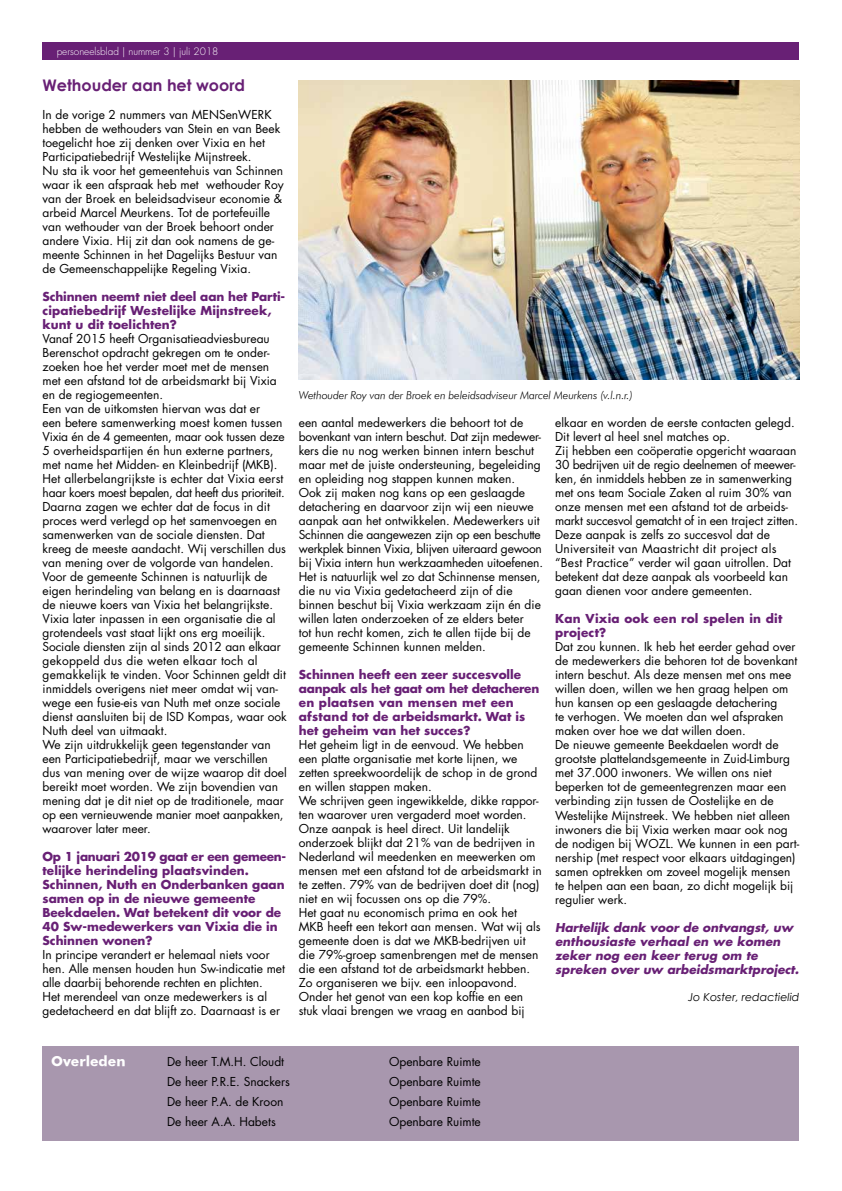
<style>
.page{position:relative;width:842px;height:1191px;background:#fff}
.page>*{position:absolute;margin:0;border:0;box-sizing:border-box;transform-origin:0 0}
.t1{font:700 16px "Century Gothic";color:#682075}
.t2{font:14px "Futura Bold BT";color:#fff}
.t3{font:12px/14px "Futura Std";color:#000}
.t4{font:700 12px/14px "Futura Std";color:#682075}
.t5{font:italic 12px/14px "Futura Koyu";letter-spacing:.005em;color:#682075}
.t6{font:700 12px/14px "Futura Std";letter-spacing:.02em;color:#682075}
.t7{font:11px "Futura Light Italic BT";letter-spacing:-.01em;color:#000}
.t8{font:italic 11px "Century Gothic";color:#000}
.t9{font:300 10px "Futura Std";color:#fff}
</style>
<div class="page">
<div style="left:43px;top:43px;width:756px;height:17px;background:#682075"></div>
<img style="left:299px;top:80px;width:500px;height:300px">
<div style="left:43px;top:1046px;width:756px;height:95px;background:#a897ae"></div>
<p class="t9" style="left:57px;top:45px;width:163px">personeelsblad | nummer 3 | juli 2018</p>
<h1 class="t1" style="left:43px;top:73px;width:204px">Wethouder aan het woord</h1>
<p class="t3" style="left:43px;top:107px;width:243px">In de vorige 2 nummers van MENSenWERK hebben de wethouders van Stein en van Beek toegelicht hoe zij denken over Vixia en het Participatiebedrijf Westelijke Mijnstreek.<br>Nu sta ik voor het gemeentehuis van Schinnen waar ik een afspraak heb met wethouder Roy van der Broek en beleidsadviseur economie &amp; arbeid Marcel Meurkens. Tot de portefeuille van wethouder van der Broek behoort onder andere Vixia. Hij zit dan ook namens de ge&shy;meente Schinnen in het Dagelijks Bestuur van de Gemeenschappelijke Regeling Vixia.</p>
<p class="t4" style="left:43px;top:289px;width:244px">Schinnen neemt niet deel aan het Parti&shy;cipatiebedrijf Westelijke Mijnstreek, kunt u dit toelichten?</p>
<p class="t3" style="left:43px;top:331px;width:246px">Vanaf 2015 heeft Organisatieadviesbureau Berenschot opdracht gekregen om te onder&shy;zoeken hoe het verder moet met de mensen met een afstand tot de arbeidsmarkt bij Vixia en de regiogemeenten.<br>Een van de uitkomsten hiervan was dat er<br>een betere samenwerking moest komen tussen Vixia én de 4 gemeenten, maar ook tussen deze 5 overheidspartijen én hun externe partners, met name het Midden- en Kleinbedrijf (MKB).<br>Het allerbelangrijkste is echter dat Vixia eerst haar koers moest bepalen, dat heeft dus prioriteit.<br>Daarna zagen we echter dat de focus in dit proces werd verlegd op het samenvoegen en samenwerken van de sociale diensten. Dat kreeg de meeste aandacht. Wij verschillen dus van mening over de volgorde van handelen.<br>Voor de gemeente Schinnen is natuurlijk de eigen herindeling van belang en is daarnaast de nieuwe koers van Vixia het belangrijkste.<br>Vixia later inpassen in een organisatie die al grotendeels vast staat lijkt ons erg moeilijk.<br>Sociale diensten zijn al sinds 2012 aan elkaar gekoppeld dus die weten elkaar toch al gemakkelijk te vinden. Voor Schinnen geldt dit inmiddels overigens niet meer omdat wij van&shy;wege een fusie-eis van Nuth met onze sociale dienst aansluiten bij de ISD Kompas, waar ook Nuth deel van uitmaakt.<br>We zijn uitdrukkelijk geen tegenstander van een Participatiebedrijf, maar we verschillen dus van mening over de wijze waarop dit doel bereikt moet worden. We zijn bovendien van mening dat je dit niet op de traditionele, maar op een vernieuwende manier moet aanpakken, waarover later meer.</p>
<p class="t4" style="left:43px;top:849px;width:245px">Op 1 januari 2019 gaat er een gemeen&shy;telijke herindeling plaatsvinden.<br>Schinnen, Nuth en Onderbanken gaan samen op in de nieuwe gemeente<br>Beekdaelen. Wat betekent dit voor de<br>40 Sw-medewerkers van Vixia die in<br>Schinnen wonen?</p>
<p class="t3" style="left:43px;top:948px;width:244px">In principe verandert er helemaal niets voor hen. Alle mensen houden hun Sw-indicatie met alle daarbij behorende rechten en plichten.<br>Het merendeel van onze medewerkers is al gedetacheerd en dat blijft zo. Daarnaast is er</p>
<p class="t7" style="left:299px;top:388px;width:335px">Wethouder Roy van der Broek en beleidsadviseur Marcel Meurkens (v.l.n.r.)</p>
<p class="t3" style="left:299px;top:416px;width:246px">een aantal medewerkers die behoort tot de bovenkant van intern beschut. Dat zijn medewer&shy;kers die nu nog werken binnen intern beschut maar met de juiste ondersteuning, begeleiding en opleiding nog stappen kunnen maken.<br>Ook zij maken nog kans op een geslaagde detachering en daarvoor zijn wij een nieuwe aanpak aan het ontwikkelen. Medewerkers uit Schinnen die aangewezen zijn op een beschutte werkplek binnen Vixia, blijven uiteraard gewoon bij Vixia intern hun werkzaamheden uitoefenen.<br>Het is natuurlijk wel zo dat Schinnense mensen, die nu via Vixia gedetacheerd zijn of die binnen beschut bij Vixia werkzaam zijn én die willen laten onderzoeken of ze elders beter<br>tot hun recht komen, zich te allen tijde bij de gemeente Schinnen kunnen melden.</p>
<p class="t4" style="left:299px;top:667px;width:242px">Schinnen heeft een zeer succesvolle aanpak als het gaat om het detacheren en plaatsen van mensen met een afstand tot de arbeidsmarkt. Wat is het geheim van het succes?</p>
<p class="t3" style="left:299px;top:738px;width:244px">Het geheim ligt in de eenvoud. We hebben een platte organisatie met korte lijnen, we zetten spreekwoordelijk de schop in de grond en willen stappen maken.<br>We schrijven geen ingewikkelde, dikke rappor&shy;ten waarover uren vergaderd moet worden.<br>Onze aanpak is heel direct. Uit landelijk onderzoek blijkt dat 21% van de bedrijven in Nederland wil meedenken en meewerken om mensen met een afstand tot de arbeidsmarkt in te zetten. 79% van de bedrijven doet dit (nog) niet en wij focussen ons op die 79%.<br>Het gaat nu economisch prima en ook het MKB heeft een tekort aan mensen. Wat wij als gemeente doen is dat we MKB-bedrijven uit die 79%-groep samenbrengen met de mensen die een afstand tot de arbeidsmarkt hebben.<br>Zo organiseren we bijv. een inloopavond.<br>Onder het genot van een kop koffie en een stuk vlaai brengen we vraag en aanbod bij</p>
<p class="t3" style="left:555px;top:416px;width:245px">elkaar en worden de eerste contacten gelegd.<br>Dit levert al heel snel matches op.<br>Zij hebben een coöperatie opgericht waaraan 30 bedrijven uit de regio deelnemen of meewer&shy;ken, én inmiddels hebben ze in samenwerking met ons team Sociale Zaken al ruim 30% van onze mensen met een afstand tot de arbeids&shy;markt succesvol gematcht of in een traject zitten.<br>Deze aanpak is zelfs zo succesvol dat de Universiteit van Maastricht dit project als “Best Practice” verder wil gaan uitrollen. Dat betekent dat deze aanpak als voorbeeld kan gaan dienen voor andere gemeenten.</p>
<p class="t6" style="left:555px;top:611px;width:229px">Kan Vixia ook een rol spelen in dit project?</p>
<p class="t3" style="left:555px;top:640px;width:246px">Dat zou kunnen. Ik heb het eerder gehad over de medewerkers die behoren tot de bovenkant intern beschut. Als deze mensen met ons mee willen doen, willen we hen graag helpen om hun kansen op een geslaagde detachering<br>te verhogen. We moeten dan wel afspraken maken over hoe we dat willen doen.<br>De nieuwe gemeente Beekdaelen wordt de grootste plattelandsgemeente in Zuid-Limburg met 37.000 inwoners. We willen ons niet beperken tot de gemeentegrenzen maar een verbinding zijn tussen de Oostelijke en de Westelijke Mijnstreek. We hebben niet alleen inwoners die bij Vixia werken maar ook nog de nodigen bij WOZL. We kunnen in een part&shy;nership (met respect voor elkaars uitdagingen) samen optrekken om zoveel mogelijk mensen te helpen aan een baan, zo dicht mogelijk bij regulier werk.</p>
<p class="t5" style="left:555px;top:919px;width:245px">Hartelijk dank voor de ontvangst, uw enthousiaste verhaal en we komen zeker nog een keer terug om te spreken over uw arbeidsmarktproject.</p>
<p class="t8" style="left:688px;top:989px;width:113px">Jo Koster, redactielid</p>
<p class="t2" style="left:51px;top:1053px;width:76px">Overleden</p>
<p class="t3" style="left:167px;top:1055px;width:119px">De heer T.M.H. Cloudt</p>
<p class="t3" style="left:389px;top:1055px;width:93px">Openbare Ruimte</p>
<p class="t3" style="left:167px;top:1075px;width:124px">De heer P.R.E. Snackers</p>
<p class="t3" style="left:389px;top:1075px;width:93px">Openbare Ruimte</p>
<p class="t3" style="left:167px;top:1095px;width:118px">De heer P.A. de Kroon</p>
<p class="t3" style="left:389px;top:1095px;width:93px">Openbare Ruimte</p>
<p class="t3" style="left:167px;top:1115px;width:110px">De heer A.A. Habets</p>
<p class="t3" style="left:389px;top:1115px;width:93px">Openbare Ruimte</p>
</div>
